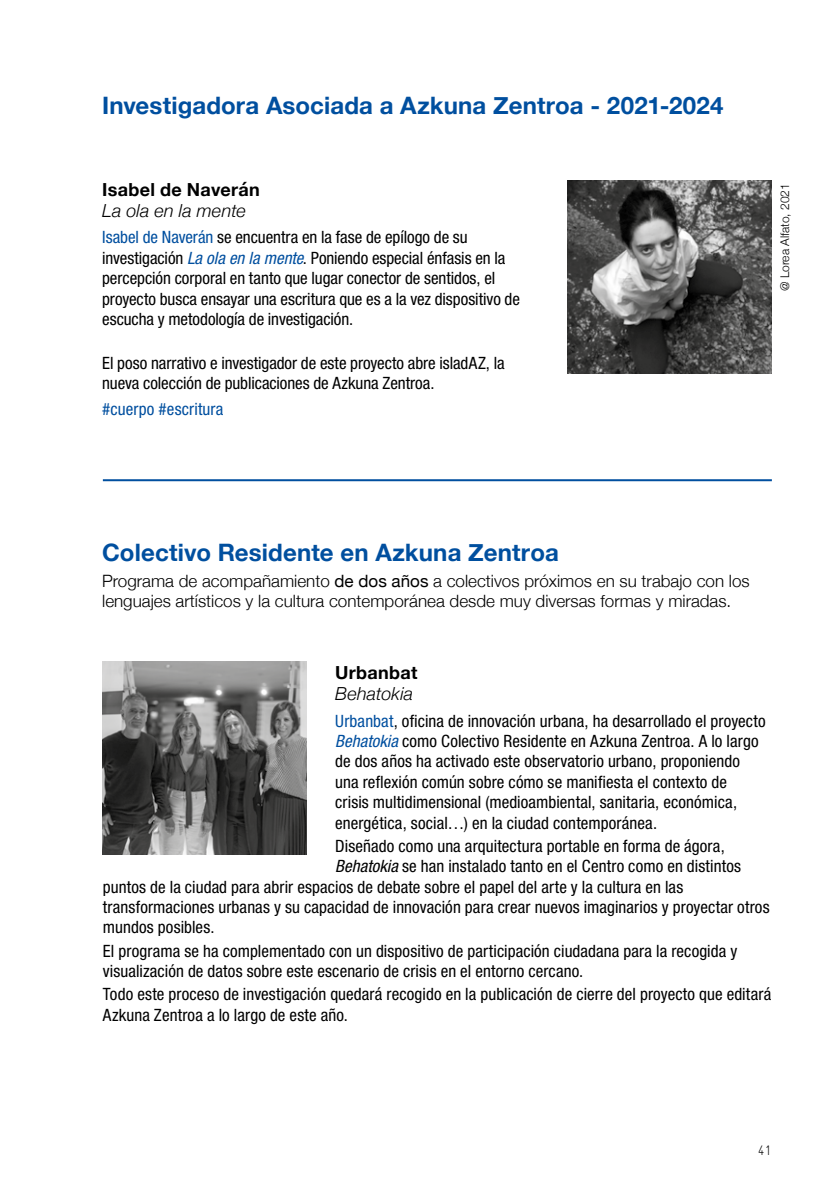
<style>
.page{position:relative;width:840px;height:1191px;background:#fff}
.page>*{position:absolute;margin:0;border:0;box-sizing:border-box;transform-origin:0 0}
.t1{font:700 24px "Helvetica Neue";letter-spacing:.005em;color:#004f9f}
.t2{font:700 18px "Helvetica Neue";letter-spacing:.02em;color:#000}
.t3{font:italic 300 18px "Helvetica Neue";letter-spacing:.01em;color:#000}
.t4{font:condensed 17px/20.4px "Helvetica Neue LT Std";letter-spacing:.005em;color:#000}
.t5{font:300 17px/20px "Helvetica Neue";color:#000}
.t6{font:condensed 17px "Helvetica Neue LT Std";letter-spacing:.01em;color:#004f9f}
.t7{font:13.6px "Alhondiga Bilbao Light Condensed L";color:#000}
.t8{font:300 12px "Helvetica Neue";color:#000}
.s1{color:#004f9f}
.s2{font-style:italic;color:#004f9f}
.s3{font-weight:400}
.s4{font-style:italic}
</style>
<div class="page">
<img style="left:102px;top:661px;width:205px;height:193px">
<img style="left:567px;top:181px;width:204px;height:193px">
<hr style="left:103px;top:479px;width:668px;height:2px;background:#004f9f">
<h1 class="t1" style="left:102px;top:87px;width:622px">Investigadora Asociada a Azkuna Zentroa - 2021-2024</h1>
<p class="t2" style="left:102px;top:175px;width:159px">Isabel de Naverán</p>
<p class="t3" style="left:102px;top:197px;width:145px">La ola en la mente</p>
<p class="t4" style="left:102px;top:227px;width:419px"><span class="s1">Isabel de Naverán</span> se encuentra en la fase de epílogo de su investigación <span class="s2">La ola en la mente</span>. Poniendo especial énfasis en la percepción corporal en tanto que lugar conector de sentidos, el proyecto busca ensayar una escritura que es a la vez dispositivo de escucha y metodología de investigación.</p>
<p class="t4" style="left:102px;top:352px;width:404px">El poso narrativo e investigador de este proyecto abre isladAZ, la nueva colección de publicaciones de Azkuna Zentroa.</p>
<p class="t6" style="left:102px;top:399px;width:123px">#cuerpo #escritura</p>
<p class="t8" style="left:774px;top:291px;width:110px;rotate:-90deg">@ Lorea Alfato, 2021</p>
<h1 class="t1" style="left:102px;top:533px;width:458px">Colectivo Residente en Azkuna Zentroa</h1>
<p class="t5" style="left:102px;top:569px;width:648px">Programa de acompañamiento <span class="s3">de dos años</span> a colectivos próximos en su trabajo con los lenguajes artísticos y la cultura contemporánea desde muy diversas formas y miradas.</p>
<p class="t2" style="left:335px;top:658px;width:84px">Urbanbat</p>
<p class="t3" style="left:335px;top:680px;width:79px">Behatokia</p>
<p class="t4" style="left:335px;top:710px;width:431px"><span class="s1">Urbanbat</span>, oficina de innovación urbana, ha desarrollado el proyecto <span class="s2">Behatokia</span> como Colectivo Residente en Azkuna Zentroa. A lo largo de dos años ha activado este observatorio urbano, proponiendo una reflexión común sobre cómo se manifiesta el contexto de<br>crisis multidimensional (medioambiental, sanitaria, económica, energética, social…) en la ciudad contemporánea.</p>
<p class="t4" style="left:335px;top:835px;width:391px">Diseñado como una arquitectura portable en forma de ágora,</p>
<p class="t4" style="left:335px;top:856px;width:407px"><span class="s4">Behatokia</span> se han instalado tanto en el Centro como en distintos</p>
<p class="t4" style="left:103px;top:876px;width:581px">puntos de la ciudad para abrir espacios de debate sobre el papel del arte y la cultura en las</p>
<p class="t4" style="left:103px;top:896px;width:668px">transformaciones urbanas y su capacidad de innovación para crear nuevos imaginarios y proyectar otros</p>
<p class="t4" style="left:103px;top:917px;width:113px">mundos posibles.</p>
<p class="t4" style="left:103px;top:940px;width:635px">El programa se ha complementado con un dispositivo de participación ciudadana para la recogida y visualización de datos sobre este escenario de crisis en el entorno cercano.</p>
<p class="t4" style="left:103px;top:984px;width:669px">Todo este proceso de investigación quedará recogido en la publicación de cierre del proyecto que editará<br>Azkuna Zentroa a lo largo de este año.</p>
<p class="t7" style="left:757px;top:1142px;width:16px">41</p>
</div>
